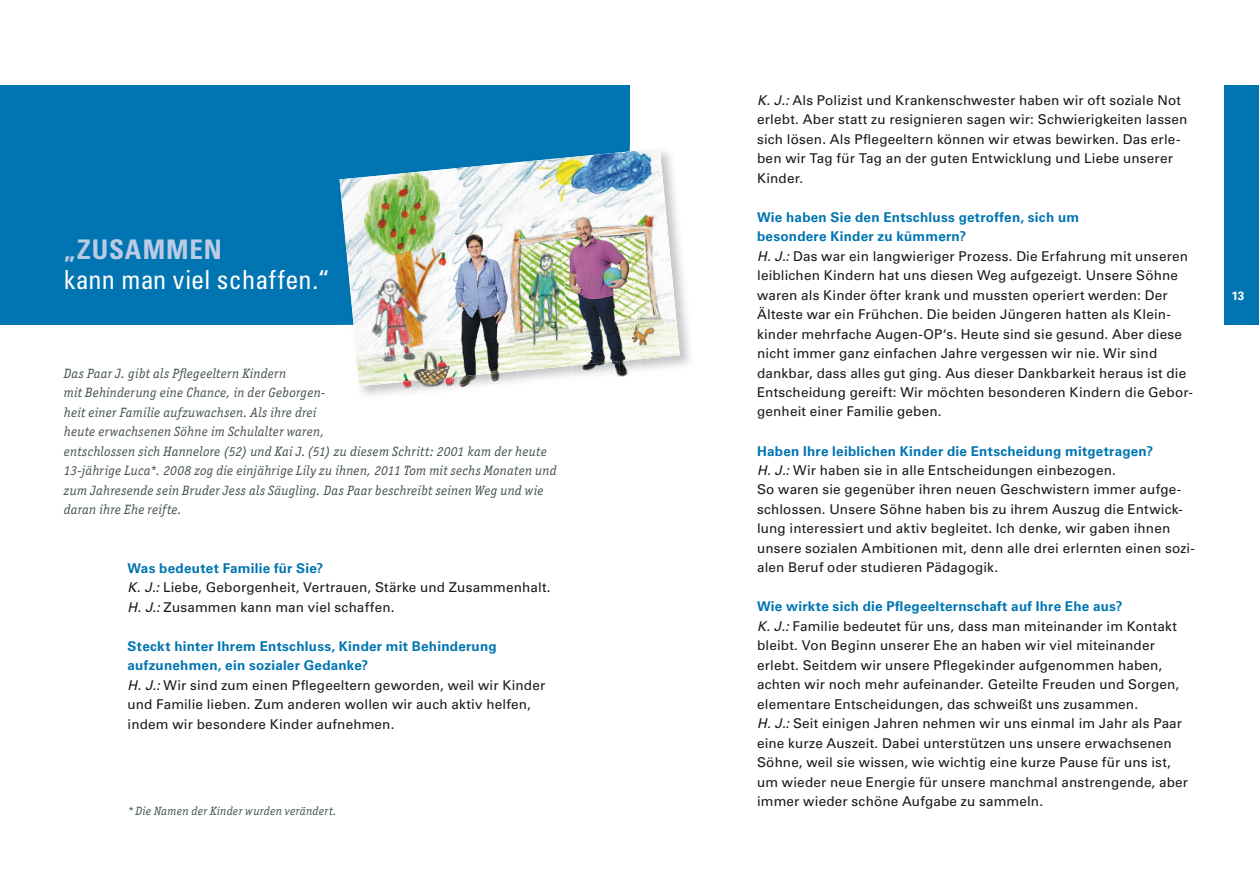
<style>
.page{position:relative;width:1259px;height:893px;background:#fff}
.page>*{position:absolute;margin:0;border:0;box-sizing:border-box;transform-origin:0 0}
.t1{font:700 condensed 27px "Univers LT";letter-spacing:.03em;color:#bbcbe3}
.t2{font:condensed 26.25px "Univers LT";letter-spacing:.015em;color:#fff}
.t3{font:13.5px/19.5px "Univers LT";letter-spacing:.01em;color:#1a171c}
.t4{font:italic 13.5px/19.5px "Officina Ser ITC";letter-spacing:.02em;color:#445052}
.t5{font:italic 12px "Officina Ser ITC";letter-spacing:.025em;color:#445052}
.t6{font:700 12px "Univers LT";color:#fff}
.s1{font-weight:700;color:#0075b2}
.s2{font-style:italic}
</style>
<div class="page">
<div style="left:1225px;top:85px;width:34px;height:240px;background:#0075b2"></div>
<div style="left:0;top:85px;width:629px;height:240px;background:#0075b2"></div>
<img style="left:629px;top:146px;width:61px;height:220px">
<img style="left:339px;top:148px;width:341px;height:238px">
<img style="left:459px;top:371px;width:59px;height:17px">
<img style="left:438px;top:228px;width:79px;height:149px">
<img style="left:402px;top:382px;width:57px;height:14px">
<img style="left:399px;top:349px;width:53px;height:33px">
<svg style="left:452px;top:377px;width:7px;height:12px"></svg>
<img style="left:449px;top:348px;width:9px;height:29px">
<img style="left:619px;top:359px;width:23px;height:18px">
<img style="left:572px;top:366px;width:47px;height:15px">
<img style="left:558px;top:208px;width:82px;height:158px">
<h1 class="t1" style="left:64px;top:240px;width:159px">„ZUSAMMEN</h1>
<h2 class="t2" style="left:64px;top:270px;width:267px">kann man viel schaffen.“</h2>
<p class="t4" style="left:64px;top:364px;width:494px">Das Paar J. gibt als Pflegeeltern Kindern<br>mit Behinderung eine Chance, in der Geborgen-<br>heit einer Familie aufzuwachsen. Als ihre drei<br>heute erwachsenen Söhne im Schulalter waren,<br>entschlossen sich Hannelore (52) und Kai J. (51) zu diesem Schritt: 2001 kam der heute 13-jährige Luca*. 2008 zog die einjährige Lily zu ihnen, 2011 Tom mit sechs Monaten und zum Jahresende sein Bruder Jess als Säugling. Das Paar beschreibt seinen Weg und wie daran ihre Ehe reifte.</p>
<p class="t3" style="left:128px;top:559px;width:424px"><span class="s1">Was bedeutet Familie für Sie?<br></span><span class="s2">K. J.:</span> Liebe, Geborgenheit, Vertrauen, Stärke und Zusammenhalt.<br><span class="s2">H. J.:</span> Zusammen kann man viel schaffen.</p>
<p class="t3" style="left:128px;top:637px;width:419px"><span class="s1">Steckt hinter Ihrem Entschluss, Kinder mit Behinderung aufzunehmen, ein sozialer Gedanke?<br></span><span class="s2">H. J.:</span> Wir sind zum einen Pflegeeltern geworden, weil wir Kinder und Familie lieben. Zum anderen wollen wir auch aktiv helfen, indem wir besondere Kinder aufnehmen.</p>
<p class="t5" style="left:128px;top:806px;width:211px">* Die Namen der Kinder wurden verändert.</p>
<p class="t3" style="left:757px;top:91px;width:432px"><span class="s2">K. J.:</span> Als Polizist und Krankenschwester haben wir oft soziale Not erlebt. Aber statt zu resignieren sagen wir: Schwierigkeiten lassen sich lösen. Als Pflegeeltern können wir etwas bewirken. Das erle&shy;ben wir Tag für Tag an der guten Entwicklung und Liebe unserer Kinder.</p>
<p class="t3" style="left:757px;top:208px;width:437px"><span class="s1">Wie haben Sie den Entschluss getroffen, sich um<br>besondere Kinder zu kümmern?<br></span><span class="s2">H. J.:</span> Das war ein langwieriger Prozess. Die Erfahrung mit unseren leiblichen Kindern hat uns diesen Weg aufgezeigt. Unsere Söhne waren als Kinder öfter krank und mussten operiert werden: Der Älteste war ein Frühchen. Die beiden Jüngeren hatten als Klein&shy;kinder mehrfache Augen-OP‘s. Heute sind sie gesund. Aber diese nicht immer ganz einfachen Jahre vergessen wir nie. Wir sind dankbar, dass alles gut ging. Aus dieser Dankbarkeit heraus ist die Entscheidung gereift: Wir möchten besonderen Kindern die Gebor&shy;genheit einer Familie geben.</p>
<p class="t3" style="left:757px;top:442px;width:439px"><span class="s1">Haben Ihre leiblichen Kinder die Entscheidung mitgetragen?<br></span><span class="s2">H. J.:</span> Wir haben sie in alle Entscheidungen einbezogen.<br>So waren sie gegenüber ihren neuen Geschwistern immer aufge&shy;schlossen. Unsere Söhne haben bis zu ihrem Auszug die Entwick&shy;lung interessiert und aktiv begleitet. Ich denke, wir gaben ihnen unsere sozialen Ambitionen mit, denn alle drei erlernten einen sozi&shy;alen Beruf oder studieren Pädagogik.</p>
<p class="t3" style="left:757px;top:598px;width:432px"><span class="s1">Wie wirkte sich die Pflegeelternschaft auf Ihre Ehe aus?<br></span><span class="s2">K. J.:</span> Familie bedeutet für uns, dass man miteinander im Kontakt bleibt. Von Beginn unserer Ehe an haben wir viel miteinander erlebt. Seitdem wir unsere Pflegekinder aufgenommen haben, achten wir noch mehr aufeinander. Geteilte Freuden und Sorgen, elementare Entscheidungen, das schweißt uns zusammen.<br><span class="s2">H. J.:</span> Seit einigen Jahren nehmen wir uns einmal im Jahr als Paar eine kurze Auszeit. Dabei unterstützen uns unsere erwachsenen Söhne, weil sie wissen, wie wichtig eine kurze Pause für uns ist, um wieder neue Energie für unsere manchmal anstrengende, aber immer wieder schöne Aufgabe zu sammeln.</p>
<p class="t6" style="left:1231px;top:291px;width:15px">13</p>
</div>
